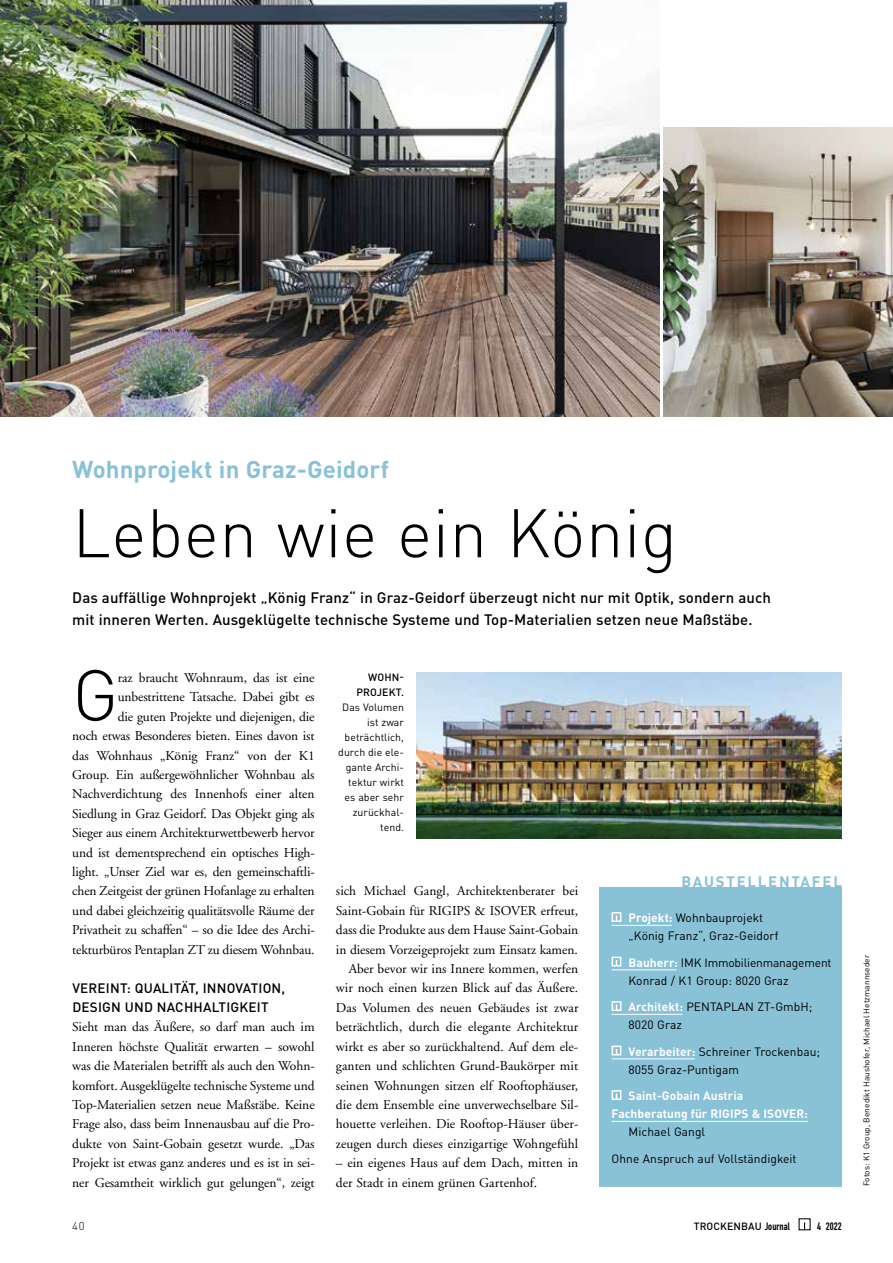
<style>
.page{position:relative;width:893px;height:1263px;background:#fff}
.page>*{position:absolute;margin:0;border:0;box-sizing:border-box;transform-origin:0 0}
.t1{font:300 70.95px "DINOT";color:#000}
.t2{font:300 67.5px "DINOT";letter-spacing:.005em;color:#000}
.t3{font:700 24px "DINOT";letter-spacing:.005em;color:#89c1d7}
.t4{font:500 15px/22.5px "DINOT";letter-spacing:.005em;color:#000}
.t5{font:700 15px "DINOT";letter-spacing:.115em;color:#89c1d7}
.t6{font:13.5px/19.4px "Adobe Garamond";letter-spacing:-.005em;color:#000;text-align:right}
.t7{font:500 13.5px/19.4px "DINOT";letter-spacing:.015em;color:#000}
.t8{font:12px/18px "DINOT";letter-spacing:.005em;color:#000}
.t9{font:12px/18px "DINOT";letter-spacing:-.015em;color:#000}
.t10{font:700 12px/18px "DINOT";letter-spacing:.005em;color:#fff}
.t11{font:300 11.25px "DINOT";color:#000}
.t12{font:10.65px "DIN Engschrift Alternate";color:#000}
.t13{font:10.5px/15px "DINOT";letter-spacing:.005em;color:#000;text-align:right}
.t14{font:500 10.5px/15px "DINOT";letter-spacing:.015em;color:#000;text-align:right}
.t15{font:500 10.35px "DINOT";letter-spacing:.015em;color:#000}
.t16{font:8.25px "DINOT";letter-spacing:.005em;color:#000}
.s1{font-weight:700;color:#fff}
.s2{font-family:"DIN Engschrift Alternate";font-weight:400;font-size:10.65px}
</style>
<div class="page">
<img style="left:0;top:0;width:659px;height:417px">
<img style="left:417px;top:673px;width:425px;height:166px">
<img style="left:663px;top:128px;width:230px;height:289px">
<div style="left:600px;top:887px;width:242px;height:299px;background:#89c1d7"></div>
<hr style="left:612px;top:925px;width:60px;height:1px;background:#fff">
<hr style="left:612px;top:969px;width:64px;height:1px;background:#fff">
<hr style="left:612px;top:1014px;width:71px;height:1px;background:#fff">
<hr style="left:612px;top:1058px;width:83px;height:1px;background:#fff">
<hr style="left:612px;top:1121px;width:196px;height:1px;background:#fff">
<div style="left:612px;top:912px;width:9px;height:10px;border:2px solid #fff"></div>
<div style="left:612px;top:956px;width:9px;height:10px;border:2px solid #fff"></div>
<div style="left:612px;top:1001px;width:9px;height:10px;border:2px solid #fff"></div>
<div style="left:612px;top:1046px;width:9px;height:9px;border:2px solid #fff"></div>
<div style="left:612px;top:1090px;width:9px;height:10px;border:2px solid #fff"></div>
<h3 class="t3" style="left:72px;top:453px;width:318px">Wohnprojekt in Graz-Geidorf</h3>
<h2 class="t2" style="left:72px;top:491px;width:606px">Leben wie ein König</h2>
<p class="t4" style="left:72px;top:585px;width:700px">Das auffällige Wohnprojekt „König Franz“ in Graz-Geidorf überzeugt nicht nur mit Optik, sondern auch mit inneren Werten. Ausgeklügelte technische Systeme und Top-Materialien setzen neue Maßstäbe.</p>
<h1 class="t1" style="left:72px;top:651px;width:48px">G</h1>
<p class="t6" style="left:72px;top:668px;width:244px">raz braucht Wohnraum, das ist eine unbestrittene Tatsache. Dabei gibt es<br>die guten Projekte und diejenigen, die<br>noch etwas Besonderes bieten. Eines davon ist das Wohnhaus „König Franz“ von der K1<br>Group. Ein außergewöhnlicher Wohnbau als Nachverdichtung des Innenhofs einer alten Siedlung in Graz Geidorf. Das Objekt ging als Sieger aus einem Architekturwettbewerb hervor und ist dementsprechend ein optisches High&shy;light. „Unser Ziel war es, den gemeinschaftli&shy;chen Zeitgeist der grünen Hofanlage zu erhalten und dabei gleichzeitig qualitätsvolle Räume der Privatheit zu schaffen“ – so die Idee des Archi&shy;tekturbüros Pentaplan ZT zu diesem Wohnbau.</p>
<p class="t7" style="left:72px;top:978px;width:214px">VEREINT: QUALITÄT, INNOVATION,<br>DESIGN UND NACHHALTIGKEIT</p>
<p class="t6" style="left:72px;top:1018px;width:244px;text-align:justify">Sieht man das Äußere, so darf man auch im Inneren höchste Qualität erwarten – sowohl was die Materialen betrifft als auch den Wohn&shy;komfort. Ausgeklügelte technische Systeme und Top-Materialien setzen neue Maßstäbe. Keine Frage also, dass beim Innenausbau auf die Pro&shy;dukte von Saint-Gobain gesetzt wurde. „Das Projekt ist etwas ganz anderes und es ist in sei&shy;ner Gesamtheit wirklich gut gelungen“, zeigt</p>
<p class="t14" style="left:356px;top:669px;width:49px">WOHN-<br>PROJEKT.</p>
<p class="t13" style="left:338px;top:699px;width:67px">Das Volumen ist zwar beträchtlich, durch die ele&shy;gante Archi&shy;tektur wirkt es aber sehr zurückhal&shy;tend.</p>
<p class="t6" style="left:336px;top:882px;width:244px">sich Michael Gangl, Architektenberater bei Saint-Gobain für RIGIPS &amp; ISOVER erfreut, dass die Produkte aus dem Hause Saint-Gobain in diesem Vorzeigeprojekt zum Einsatz kamen.<br>Aber bevor wir ins Innere kommen, werfen wir noch einen kurzen Blick auf das Äußere.<br>Das Volumen des neuen Gebäudes ist zwar beträchtlich, durch die elegante Architektur wirkt es aber so zurückhaltend. Auf dem ele&shy;ganten und schlichten Grund-Baukörper mit seinen Wohnungen sitzen elf Rooftophäuser, die dem Ensemble eine unverwechselbare Sil&shy;houette verleihen. Die Rooftop-Häuser über&shy;zeugen durch dieses einzigartige Wohngefühl</p>
<p class="t6" style="left:336px;top:1153px;width:244px;text-align:left">– ein eigenes Haus auf dem Dach, mitten in der Stadt in einem grünen Gartenhof.</p>
<p class="t5" style="left:681px;top:872px;width:162px">BAUSTELLENTAFEL</p>
<p class="t8" style="left:629px;top:908px;width:151px"><span class="s1">Projekt:</span> Wohnbauprojekt „König Franz“, Graz-Geidorf</p>
<p class="t9" style="left:629px;top:953px;width:204px"><span class="s1">Bauherr:</span> IMK Immobilienmanagement<br>Konrad / K1 Group: 8020 Graz</p>
<p class="t8" style="left:629px;top:997px;width:185px"><span class="s1">Architekt:</span> PENTAPLAN ZT-GmbH;<br>8020 Graz</p>
<p class="t8" style="left:629px;top:1042px;width:193px"><span class="s1">Verarbeiter:</span> Schreiner Trockenbau;<br>8055 Graz-Puntigam</p>
<p class="t10" style="left:612px;top:1086px;width:198px;text-indent:17px">Saint-Gobain Austria<br>Fachberatung für RIGIPS &amp; ISOVER:</p>
<p class="t8" style="left:629px;top:1122px;width:78px">Michael Gangl</p>
<p class="t8" style="left:612px;top:1149px;width:186px">Ohne Anspruch auf Vollständigkeit</p>
<p class="t11" style="left:72px;top:1219px;width:14px">40</p>
<p class="t15" style="left:694px;top:1220px;width:98px">TROCKENBAU <span class="s2">Journal</span></p>
<p class="t12" style="left:817px;top:1220px;width:26px">4 2022</p>
<p class="t16" style="left:861px;top:1186px;width:233px;rotate:-90deg">Fotos: K1 Group, Benedikt Haushofer, Michael Hetzmannseder</p>
</div>
